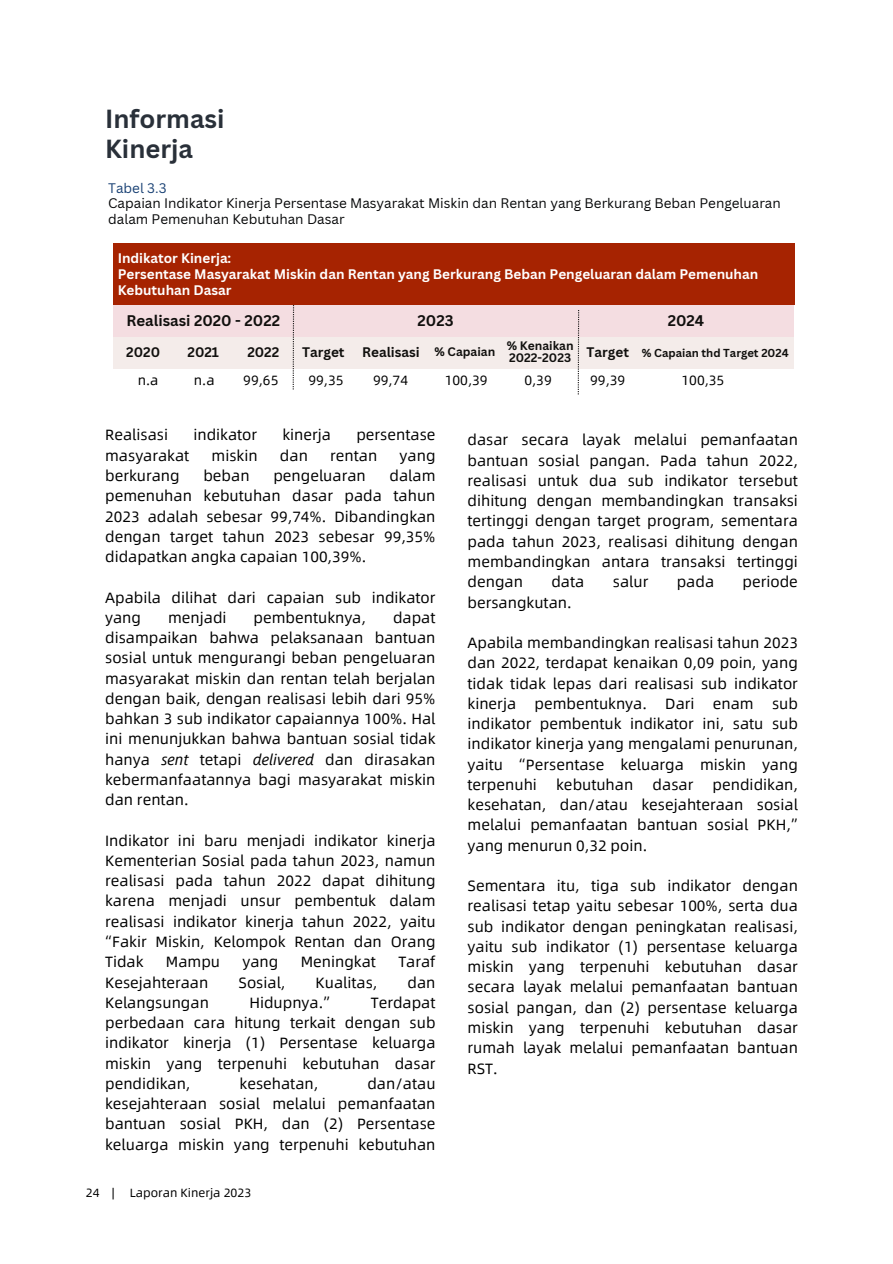
<style>
.page{position:relative;width:893px;height:1264px;background:#fff}
.page>*{position:absolute;margin:0;border:0;box-sizing:border-box;transform-origin:0 0}
.t1{font:700 25.5px/29.2px "Canva Sans";color:#293039}
.t2{font:15px/20.2px "Alibaba Sans";color:#000;text-align:justify}
.t3{font:700 15px "Canva Sans";color:#100f0d}
.t4{font:13.5px/15.8px "Canva Sans";color:#050607}
.t5{font:700 13.5px/15.8px "Canva Sans";color:#fff}
.t6{font:13.5px "Alibaba Sans";color:#000}
.t7{font:700 13.5px "Canva Sans";color:#100f0d}
.t8{font:13.5px "Canva Sans";color:#194174}
.t9{font:12px "Alibaba Sans";color:#000}
.t10{font:700 12px/11.2px "Canva Sans";color:#100f0d}
.t11{font:700 11.25px "Canva Sans";color:#100f0d}
.s1{font-size:13.5px}
.s2{font-size:12px}
.s3{font-style:italic}
</style>
<div class="page">
<div style="left:113px;top:244px;width:681px;height:61px;background:#a62301"></div>
<div style="left:113px;top:305px;width:180px;height:32px;background:#f4dde1"></div>
<div style="left:113px;top:337px;width:60px;height:31px;background:#f4ecea"></div>
<div style="left:173px;top:337px;width:60px;height:31px;background:#f4ecea"></div>
<div style="left:233px;top:337px;width:60px;height:31px;background:#f4ecea"></div>
<div style="left:293px;top:305px;width:284px;height:32px;background:#f4dde1"></div>
<div style="left:293px;top:337px;width:60px;height:31px;background:#f4ecea"></div>
<div style="left:353px;top:337px;width:75px;height:31px;background:#f4ecea"></div>
<div style="left:428px;top:337px;width:75px;height:31px;background:#f4ecea"></div>
<div style="left:502px;top:337px;width:75px;height:31px;background:#f4ecea"></div>
<div style="left:577px;top:305px;width:217px;height:32px;background:#f4dde1"></div>
<div style="left:577px;top:337px;width:60px;height:31px;background:#f4ecea"></div>
<div style="left:637px;top:337px;width:157px;height:31px;background:#f4ecea"></div>
<svg style="left:293px;top:305px;width:1px;height:84px"></svg>
<svg style="left:577px;top:310px;width:2px;height:84px"></svg>
<h1 class="t1" style="left:105px;top:104px;width:121px">Informasi<br>Kinerja</h1>
<p class="t8" style="left:108px;top:178px;width:60px">Tabel 3.3</p>
<p class="t4" style="left:108px;top:195px;width:674px">Capaian Indikator Kinerja Persentase Masyarakat Miskin dan Rentan yang Berkurang Beban Pengeluaran dalam Pemenuhan Kebutuhan Dasar</p>
<p class="t5" style="left:118px;top:250px;width:642px">Indikator Kinerja:<br>Persentase Masyarakat Miskin dan Rentan yang Berkurang Beban Pengeluaran dalam Pemenuhan<br>Kebutuhan Dasar</p>
<p class="t3" style="left:126px;top:310px;width:155px">Realisasi 2020 - 2022</p>
<p class="t7" style="left:126px;top:342px;width:35px">2020</p>
<p class="t7" style="left:187px;top:342px;width:33px">2021</p>
<p class="t7" style="left:247px;top:342px;width:33px">2022</p>
<p class="t3" style="left:417px;top:310px;width:38px">2023</p>
<p class="t3" style="left:667px;top:310px;width:38px">2024</p>
<p class="t11" style="left:586px;top:345px;width:204px"><span class="s1">Target</span> % Capaian thd Target 2024</p>
<p class="t7" style="left:302px;top:342px;width:44px">Target</p>
<p class="t7" style="left:362px;top:342px;width:134px">Realisasi <span class="s2">% Capaian</span></p>
<p class="t10" style="left:506px;top:340px;width:68px">% Kenaikan<br>2022-2023</p>
<p class="t6" style="left:138px;top:369px;width:22px">n.a</p>
<p class="t6" style="left:194px;top:369px;width:22px">n.a</p>
<p class="t6" style="left:243px;top:369px;width:37px">99,65</p>
<p class="t6" style="left:308px;top:369px;width:37px">99,35</p>
<p class="t6" style="left:373px;top:369px;width:37px">99,74</p>
<p class="t6" style="left:444px;top:369px;width:44px">100,39</p>
<p class="t6" style="left:524px;top:369px;width:29px">0,39</p>
<p class="t6" style="left:590px;top:369px;width:37px">99,39</p>
<p class="t6" style="left:681px;top:369px;width:44px">100,35</p>
<p class="t2" style="left:105px;top:424px;width:64px">Realisasi</p>
<p class="t2" style="left:193px;top:424px;width:65px">indikator</p>
<p class="t2" style="left:282px;top:424px;width:50px">kinerja</p>
<p class="t2" style="left:356px;top:424px;width:81px">persentase</p>
<p class="t2" style="left:105px;top:444px;width:86px">masyarakat</p>
<p class="t2" style="left:211px;top:444px;width:48px">miskin</p>
<p class="t2" style="left:280px;top:444px;width:29px">dan</p>
<p class="t2" style="left:330px;top:444px;width:49px">rentan</p>
<p class="t2" style="left:399px;top:444px;width:37px">yang</p>
<p class="t2" style="left:105px;top:464px;width:76px">berkurang</p>
<p class="t2" style="left:203px;top:464px;width:48px">beban</p>
<p class="t2" style="left:273px;top:464px;width:94px">pengeluaran</p>
<p class="t2" style="left:105px;top:464px;width:332px;text-indent:284px">dalam pemenuhan kebutuhan dasar pada tahun 2023 adalah sebesar 99,74%. Dibandingkan dengan target tahun 2023 sebesar 99,35% didapatkan angka capaian 100,39%.</p>
<p class="t2" style="left:105px;top:586px;width:332px">Apabila dilihat dari capaian sub indikator yang</p>
<p class="t2" style="left:105px;top:606px;width:332px;text-indent:288px">dapat disampaikan bahwa pelaksanaan bantuan sosial untuk mengurangi beban pengeluaran masyarakat miskin dan rentan telah berjalan dengan baik, dengan realisasi lebih dari 95% bahkan 3 sub indikator capaiannya 100%. Hal ini menunjukkan bahwa bantuan sosial tidak hanya <span class="s3">sent</span> tetapi <span class="s3">delivered</span> dan dirasakan kebermanfaatannya bagi masyarakat miskin dan rentan.</p>
<p class="t2" style="left:105px;top:829px;width:332px">Indikator ini baru menjadi indikator kinerja Kementerian Sosial pada tahun 2023, namun realisasi pada tahun 2022 dapat dihitung karena menjadi unsur pembentuk dalam realisasi indikator kinerja tahun 2022, yaitu “Fakir Miskin, Kelompok Rentan dan Orang Tidak</p>
<p class="t2" style="left:168px;top:606px;width:60px">menjadi</p>
<p class="t2" style="left:253px;top:606px;width:114px">pembentuknya,</p>
<p class="t2" style="left:166px;top:950px;width:56px">Mampu</p>
<p class="t2" style="left:242px;top:950px;width:37px">yang</p>
<p class="t2" style="left:301px;top:950px;width:77px">Meningkat</p>
<p class="t2" style="left:398px;top:950px;width:39px">Taraf</p>
<p class="t2" style="left:105px;top:971px;width:105px">Kesejahteraan</p>
<p class="t2" style="left:238px;top:971px;width:48px">Sosial,</p>
<p class="t2" style="left:315px;top:971px;width:63px">Kualitas,</p>
<p class="t2" style="left:407px;top:971px;width:29px">dan</p>
<p class="t2" style="left:105px;top:991px;width:105px">Kelangsungan</p>
<p class="t2" style="left:249px;top:991px;width:82px">Hidupnya.”</p>
<p class="t2" style="left:105px;top:991px;width:332px;text-indent:265px">Terdapat perbedaan cara hitung terkait dengan sub indikator kinerja (1) Persentase keluarga miskin yang terpenuhi kebutuhan dasar pendidikan,</p>
<p class="t2" style="left:105px;top:1072px;width:332px;text-indent:262px">dan/atau kesejahteraan sosial melalui pemanfaatan bantuan sosial PKH, dan (2) Persentase keluarga miskin yang terpenuhi kebutuhan</p>
<p class="t2" style="left:239px;top:1072px;width:80px">kesehatan,</p>
<p class="t9" style="left:86px;top:1182px;width:30px">24 |</p>
<p class="t9" style="left:130px;top:1182px;width:123px">Laporan Kinerja 2023</p>
<p class="t2" style="left:467px;top:429px;width:332px">dasar secara layak melalui pemanfaatan bantuan sosial pangan. Pada tahun 2022, realisasi untuk dua sub indikator tersebut dihitung dengan membandingkan transaksi tertinggi dengan target program, sementara pada tahun 2023, realisasi dihitung dengan membandingkan antara transaksi tertinggi dengan</p>
<p class="t2" style="left:551px;top:571px;width:34px">data</p>
<p class="t2" style="left:612px;top:571px;width:37px">salur</p>
<p class="t2" style="left:676px;top:571px;width:39px">pada</p>
<p class="t2" style="left:742px;top:571px;width:57px">periode</p>
<p class="t2" style="left:467px;top:591px;width:106px">bersangkutan.</p>
<p class="t2" style="left:467px;top:631px;width:332px">Apabila membandingkan realisasi tahun 2023 dan 2022, terdapat kenaikan 0,09 poin, yang tidak tidak lepas dari realisasi sub indikator kinerja pembentuknya. Dari enam sub indikator pembentuk indikator ini, satu sub indikator kinerja yang mengalami penurunan, yaitu “Persentase keluarga miskin yang terpenuhi</p>
<p class="t2" style="left:467px;top:773px;width:332px;text-indent:245px">pendidikan, kesehatan, dan/atau kesejahteraan sosial melalui pemanfaatan bantuan sosial PKH,” yang menurun 0,32 poin.</p>
<p class="t2" style="left:467px;top:874px;width:332px">Sementara itu, tiga sub indikator dengan realisasi tetap yaitu sebesar 100%, serta dua sub indikator dengan peningkatan realisasi, yaitu sub indikator (1) persentase keluarga miskin yang terpenuhi kebutuhan dasar secara layak melalui pemanfaatan bantuan sosial pangan, dan (2) persentase keluarga miskin yang terpenuhi kebutuhan dasar rumah layak melalui pemanfaatan bantuan RST.</p>
<p class="t2" style="left:556px;top:773px;width:79px">kebutuhan</p>
<p class="t2" style="left:652px;top:773px;width:42px">dasar</p>
</div>
